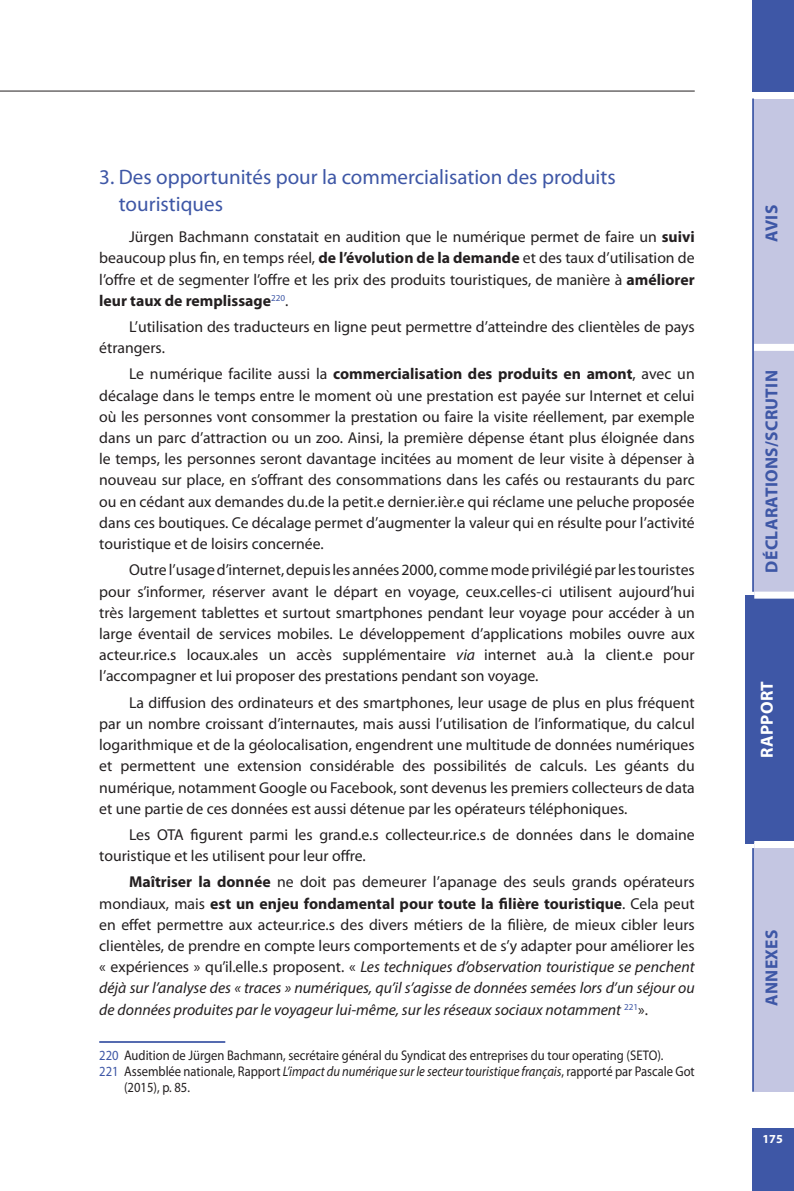
<style>
.page{position:relative;width:794px;height:1191px;background:#fff}
.page>*{position:absolute;margin:0;border:0;box-sizing:border-box;transform-origin:0 0}
.t1{font:21px/26.4px "Myriad Pro";color:#3e57a6}
.t2{font:700 17.5px "Myriad Pro";letter-spacing:.02em;color:#3e57a6}
.t3{font:700 17.5px "Myriad Pro";letter-spacing:.02em;color:#fff}
.Alinéa{font:15.75px/21.2px "Myriad Pro";color:#231f20;text-align:justify}
.Note_de_bas_de_pag{font:14px/15.8px "Myriad Pro";color:#231f20;scale:.9 1}
.t4{font:700 12.25px "Myriad Pro";color:#fff}
.s1{font-weight:700}
.s2{font-style:italic}
.s3{color:#3e57a6}
</style>
<div class="page">
<div style="left:752px;top:1129px;width:42px;height:62px;background:#3e57a6"></div>
<div style="left:752px;top:0;width:42px;height:91px;background:#3e57a6"></div>
<div style="left:754px;top:99px;width:40px;height:248px;background:#c4c6e2"></div>
<div style="left:754px;top:347px;width:40px;height:248px;background:#c4c6e2"></div>
<div style="left:745px;top:595px;width:49px;height:248px;background:#3e57a6"></div>
<div style="left:754px;top:843px;width:40px;height:248px;background:#c4c6e2"></div>
<div style="left:752px;top:344px;width:42px;height:7px;background:#fff"></div>
<div style="left:754px;top:591px;width:40px;height:7px;background:#fff"></div>
<div style="left:754px;top:841px;width:40px;height:7px;background:#fff"></div>
<hr style="left:752px;top:848px;width:2px;height:243px;background:#3e57a6">
<hr style="left:752px;top:98px;width:2px;height:494px;background:#3e57a6">
<hr style="left:0;top:91px;width:694px;height:1px;background:#231f20">
<hr style="left:99px;top:1041px;width:126px;height:1px;background:#3e57a6">
<p class="t1" style="left:119px;top:164px;width:498px;text-indent:-20px">3. Des opportunités pour la commercialisation des produits touristiques</p>
<p class="Alinéa" style="left:99px;top:226px;width:597px;text-indent:30px">Jürgen Bachmann constatait en audition que le numérique permet de faire un <span class="s1">suivi </span>beaucoup plus fin, en temps réel, <span class="s1">de l’évolution de la demande</span> et des taux d’utilisation de l’offre et de segmenter l’offre et les prix des produits touristiques, de manière à <span class="s1">améliorer leur taux de remplissage</span><sup>220</sup>.</p>
<p class="Alinéa" style="left:99px;top:316px;width:597px;text-indent:30px">L’utilisation des traducteurs en ligne peut permettre d’atteindre des clientèles de pays étrangers.</p>
<p class="Alinéa" style="left:99px;top:363px;width:597px;text-indent:30px">Le numérique facilite aussi la <span class="s1">commercialisation des produits en amont</span>, avec un décalage dans le temps entre le moment où une prestation est payée sur Internet et celui où les personnes vont consommer la prestation ou faire la visite réellement, par exemple dans un parc d’attraction ou un zoo. Ainsi, la première dépense étant plus éloignée dans le temps, les personnes seront davantage incitées au moment de leur visite à dépenser à nouveau sur place, en s’offrant des consommations dans les cafés ou restaurants du parc ou en cédant aux demandes du.de la petit.e dernier.ièr.e qui réclame une peluche proposée dans ces boutiques. Ce décalage permet d’augmenter la valeur qui en résulte pour l’activité touristique et de loisirs concernée.</p>
<p class="Alinéa" style="left:99px;top:559px;width:597px;text-indent:30px">Outre l’usage d’internet, depuis les années 2000, comme mode privilégié par les touristes pour s’informer, réserver avant le départ en voyage, ceux.celles-ci utilisent aujourd’hui très largement tablettes et surtout smartphones pendant leur voyage pour accéder à un large éventail de services mobiles. Le développement d’applications mobiles ouvre aux acteur.rice.s locaux.ales un accès supplémentaire <span class="s2">via</span> internet au.à la client.e pour l’accompagner et lui proposer des prestations pendant son voyage.</p>
<p class="Alinéa" style="left:99px;top:691px;width:597px;text-indent:30px">La diffusion des ordinateurs et des smartphones, leur usage de plus en plus fréquent par un nombre croissant d’internautes, mais aussi l’utilisation de l’informatique, du calcul logarithmique et de la géolocalisation, engendrent une multitude de données numériques et permettent une extension considérable des possibilités de calculs. Les géants du numérique, notamment Google ou Facebook, sont devenus les premiers collecteurs de data et une partie de ces données est aussi détenue par les opérateurs téléphoniques.</p>
<p class="Alinéa" style="left:99px;top:824px;width:597px;text-indent:30px">Les OTA figurent parmi les grand.e.s collecteur.rice.s de données dans le domaine touristique et les utilisent pour leur offre.</p>
<p class="Alinéa" style="left:99px;top:871px;width:597px;text-indent:30px"><span class="s1">Maîtriser la donnée</span> ne doit pas demeurer l’apanage des seuls grands opérateurs mondiaux, mais <span class="s1">est un enjeu fondamental pour toute la filière touristique</span>. Cela peut en effet permettre aux acteur.rice.s des divers métiers de la filière, de mieux cibler leurs clientèles, de prendre en compte leurs comportements et de s’y adapter pour améliorer les « expériences » qu’il.elle.s proposent. « <span class="s2">Les techniques d’observation touristique se penchent déjà sur l’analyse des « traces » numériques, qu’il s’agisse de données semées lors d’un séjour ou de données produites par le voyageur lui-même, sur les réseaux sociaux notamment</span> <sup>221</sup>».</p>
<p class="Note_de_bas_de_pag" style="left:99px;top:1047px;width:628px"><span class="s3">220</span> Audition de Jürgen Bachmann, secrétaire général du Syndicat des entreprises du tour operating (SETO).</p>
<p class="Note_de_bas_de_pag" style="left:124px;top:1063px;width:635px;text-indent:-25px"><span class="s3">221</span> Assemblée nationale, Rapport <span class="s2">L’impact du numérique sur le secteur touristique français</span>, rapporté par Pascale Got (2015), p. 85.</p>
<p class="t2" style="left:760px;top:242px;width:39px;rotate:-90deg">AVIS</p>
<p class="t2" style="left:760px;top:573px;width:204px;rotate:-90deg">DÉCLARATIONS/SCRUTIN</p>
<p class="t3" style="left:755px;top:758px;width:78px;rotate:-90deg">RAPPORT</p>
<p class="t2" style="left:760px;top:1006px;width:78px;rotate:-90deg">ANNEXES</p>
<p class="t4" style="left:762px;top:1131px;width:22px">175</p>
</div>
